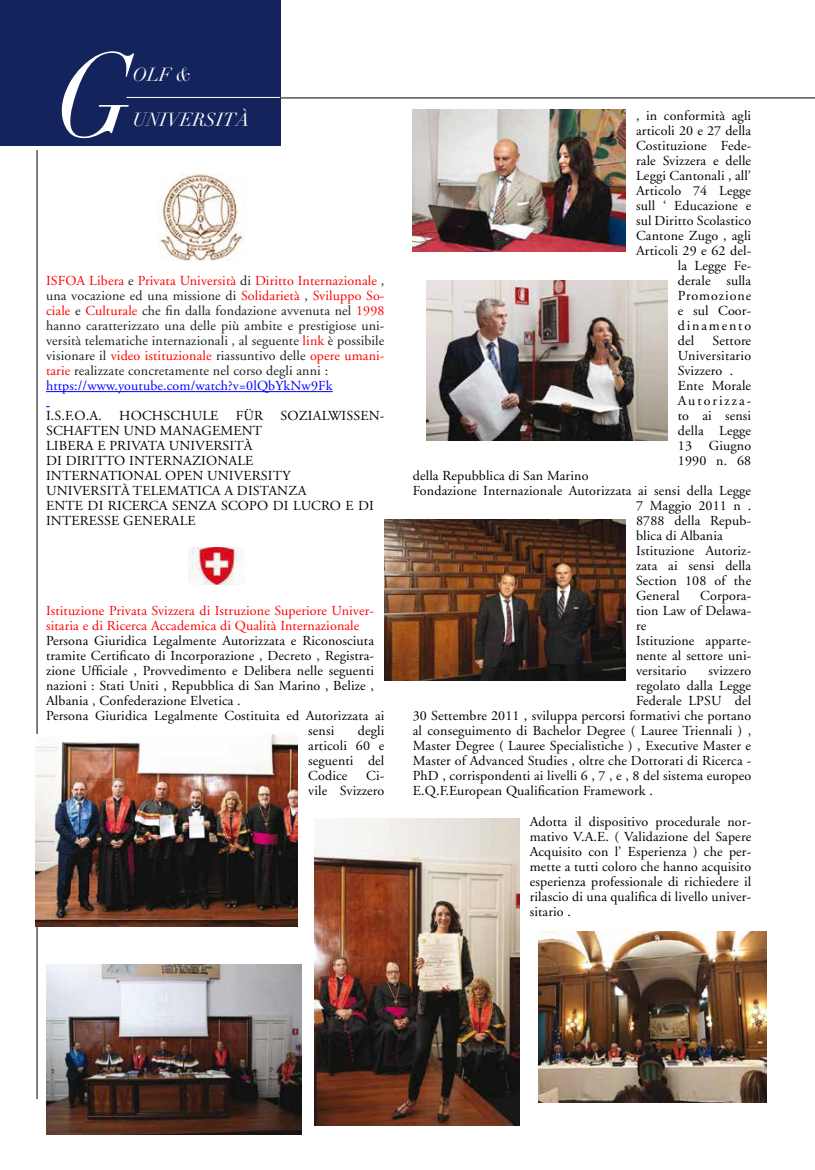
<style>
.page{position:relative;width:815px;height:1170px;background:#fff}
.page>*{position:absolute;margin:0;border:0;box-sizing:border-box;transform-origin:0 0}
.t1{font:italic 116.5px "Didot LH";color:#fff;scale:.83 1}
.t2{font:italic 18.62px "Didot LH";color:#fff}
.t3{font:13.75px/15px "Adobe Garamond";letter-spacing:.01em;color:#000}
.t4{font:13.75px/15px "Adobe Garamond";letter-spacing:.01em;color:#1c1e21}
.t5{font:13.75px/15px "Adobe Garamond";letter-spacing:.01em;color:#f00}
.t6{font:13.75px "Adobe Garamond";letter-spacing:.065em;color:#000}
.t7{font:13.75px "Adobe Garamond";letter-spacing:.13em;color:#000}
.s1{color:#f00}
.s2{color:#00f}
</style>
<div class="page">
<hr style="left:37px;top:150px;width:1px;height:948px;background:#000">
<hr style="left:107px;top:97px;width:708px;height:1px;background:#000">
<hr style="left:46px;top:391px;width:287px;height:1px;background:#00f">
<img style="left:158px;top:174px;width:87px;height:87px">
<img style="left:188px;top:547px;width:53px;height:38px">
<img style="left:539px;top:931px;width:228px;height:171px">
<img style="left:46px;top:964px;width:255px;height:170px">
<img style="left:35px;top:734px;width:263px;height:192px">
<img style="left:385px;top:519px;width:240px;height:161px">
<img style="left:426px;top:280px;width:241px;height:161px">
<img style="left:315px;top:818px;width:204px;height:307px">
<img style="left:413px;top:110px;width:212px;height:142px">
<div style="left:0;top:0;width:280px;height:146px;background:#13235b"></div>
<hr style="left:126px;top:97px;width:154px;height:1px;background:#fff">
<h1 class="t1" style="left:44px;top:27px;width:151px">G</h1>
<h2 class="t2" style="left:133px;top:63px;width:60px">OLF &amp;</h2>
<h2 class="t2" style="left:133px;top:108px;width:118px">UNIVERSITÀ</h2>
<p class="t4" style="left:46px;top:273px;width:340px"><span class="s1">ISFOA Libera</span> e <span class="s1">Privata Università</span> di <span class="s1">Diritto Internazionale</span> , una vocazione ed una missione di <span class="s1">Solidarietà</span> , <span class="s1">Sviluppo So&shy;ciale</span> e <span class="s1">Culturale</span> che fin dalla fondazione avvenuta nel <span class="s1">1998 </span>hanno caratterizzato una delle più ambite e prestigiose uni&shy;versità telematiche internazionali , al seguente <span class="s1">link</span> è possibile visionare il <span class="s1">video istituzionale</span> riassuntivo delle <span class="s1">opere umani&shy;tarie</span> realizzate concretamente nel corso degli anni : <span class="s2">https://www.youtube.com/watch?v=0lQbYkNw9Fk</span></p>
<p class="t3" style="left:46px;top:409px;width:57px">I.S.F.O.A.</p>
<p class="t3" style="left:119px;top:409px;width:101px">HOCHSCHULE</p>
<p class="t3" style="left:236px;top:409px;width:29px">FÜR</p>
<p class="t3" style="left:281px;top:409px;width:105px">SOZIALWISSEN-</p>
<p class="t3" style="left:46px;top:423px;width:329px">SCHAFTEN UND MANAGEMENT<br>LIBERA E PRIVATA UNIVERSITÀ<br>DI DIRITTO INTERNAZIONALE<br>INTERNATIONAL OPEN UNIVERSITY<br>UNIVERSITÀ TELEMATICA A DISTANZA<br>ENTE DI RICERCA SENZA SCOPO DI LUCRO E DI<br>INTERESSE GENERALE</p>
<p class="t5" style="left:46px;top:604px;width:329px">Istituzione Privata Svizzera di Istruzione Superiore Univer&shy;sitaria e di Ricerca Accademica di Qualità Internazionale</p>
<p class="t3" style="left:46px;top:633px;width:330px">Persona Giuridica Legalmente Autorizzata e Riconosciuta</p>
<p class="t3" style="left:46px;top:649px;width:329px">tramite Certificato di Incorporazione , Decreto , Registra-</p>
<p class="t3" style="left:46px;top:663px;width:330px">zione Ufficiale , Provvedimento e Delibera nelle seguenti</p>
<p class="t3" style="left:46px;top:678px;width:329px">nazioni : Stati Uniti , Repubblica di San Marino , Belize ,</p>
<p class="t3" style="left:46px;top:694px;width:196px">Albania , Confederazione Elvetica .</p>
<p class="t3" style="left:46px;top:709px;width:340px">Persona Giuridica Legalmente Costituita ed Autorizzata ai</p>
<p class="t3" style="left:308px;top:724px;width:28px">sensi</p>
<p class="t3" style="left:308px;top:724px;width:78px;text-align:justify;text-indent:50px">degli articoli 60 e seguenti del Codice</p>
<p class="t3" style="left:308px;top:769px;width:78px;text-align:right">Ci-<br>vile Svizzero</p>
<p class="t3" style="left:636px;top:108px;width:117px">, in conformità agli</p>
<p class="t3" style="left:636px;top:123px;width:117px">articoli 20 e 27 della</p>
<p class="t3" style="left:636px;top:138px;width:117px">Costituzione Fede-</p>
<p class="t3" style="left:636px;top:153px;width:117px">rale Svizzera e delle</p>
<p class="t3" style="left:636px;top:168px;width:117px">Leggi Cantonali , all’</p>
<p class="t3" style="left:636px;top:184px;width:117px">Articolo 74 Legge</p>
<p class="t3" style="left:636px;top:199px;width:117px">sull ‘ Educazione e</p>
<p class="t3" style="left:636px;top:214px;width:117px">sul Diritto Scolastico</p>
<p class="t3" style="left:636px;top:229px;width:117px">Cantone Zugo , agli</p>
<p class="t3" style="left:636px;top:244px;width:117px">Articoli 29 e 62 del-</p>
<p class="t3" style="left:678px;top:258px;width:75px">la Legge Fe-</p>
<p class="t3" style="left:678px;top:273px;width:75px">derale sulla</p>
<p class="t6" style="left:678px;top:288px;width:75px">Promozione</p>
<p class="t3" style="left:678px;top:304px;width:75px">e sul Coor-</p>
<p class="t7" style="left:678px;top:318px;width:75px">dinamento</p>
<p class="t3" style="left:678px;top:333px;width:18px">del</p>
<p class="t3" style="left:678px;top:333px;width:75px;text-indent:35px">Settore<br>Universitario<br>Svizzero .<br>Ente Morale<br>Autorizza&shy;to ai sensi della Legge<br>13 Giugno<br>1990 n. 68</p>
<p class="t3" style="left:413px;top:469px;width:177px">della Repubblica di San Marino</p>
<p class="t3" style="left:413px;top:484px;width:340px">Fondazione Internazionale Autorizzata ai sensi della Legge</p>
<p class="t3" style="left:636px;top:499px;width:117px">7 Maggio 2011 n .</p>
<p class="t3" style="left:636px;top:514px;width:117px">8788 della Repub-</p>
<p class="t3" style="left:636px;top:528px;width:88px">blica di Albania</p>
<p class="t3" style="left:636px;top:543px;width:117px">Istituzione Autoriz-</p>
<p class="t3" style="left:636px;top:558px;width:117px">zata ai sensi della</p>
<p class="t3" style="left:636px;top:573px;width:117px">Section 108 of the</p>
<p class="t3" style="left:636px;top:589px;width:45px">General</p>
<p class="t3" style="left:636px;top:589px;width:117px;text-indent:64px">Corpora&shy;tion Law of Delawa&shy;re<br>Istituzione apparte&shy;nente al settore uni&shy;versitario</p>
<p class="t3" style="left:709px;top:663px;width:44px">svizzero</p>
<p class="t3" style="left:636px;top:678px;width:117px">regolato dalla Legge</p>
<p class="t3" style="left:636px;top:694px;width:117px">Federale LPSU del</p>
<p class="t3" style="left:413px;top:709px;width:340px">30 Settembre 2011 , sviluppa percorsi formativi che portano</p>
<p class="t3" style="left:413px;top:724px;width:340px">al conseguimento di Bachelor Degree ( Lauree Triennali ) ,</p>
<p class="t3" style="left:413px;top:739px;width:340px">Master Degree ( Lauree Specialistiche ) , Executive Master e</p>
<p class="t3" style="left:413px;top:754px;width:340px">Master of Advanced Studies , oltre che Dottorati di Ricerca -</p>
<p class="t3" style="left:413px;top:769px;width:340px">PhD , corrispondenti ai livelli 6 , 7 , e , 8 del sistema europeo</p>
<p class="t3" style="left:413px;top:784px;width:242px">E.Q.F.European Qualification Framework .</p>
<p class="t3" style="left:530px;top:814px;width:223px;text-align:justify">Adotta il dispositivo procedurale nor&shy;mativo V.A.E. ( Validazione del Sapere Acquisito con l’ Esperienza ) che per&shy;mette a tutti coloro che hanno acquisito esperienza professionale di richiedere il rilascio di una qualifica di livello univer&shy;sitario .</p>
</div>
